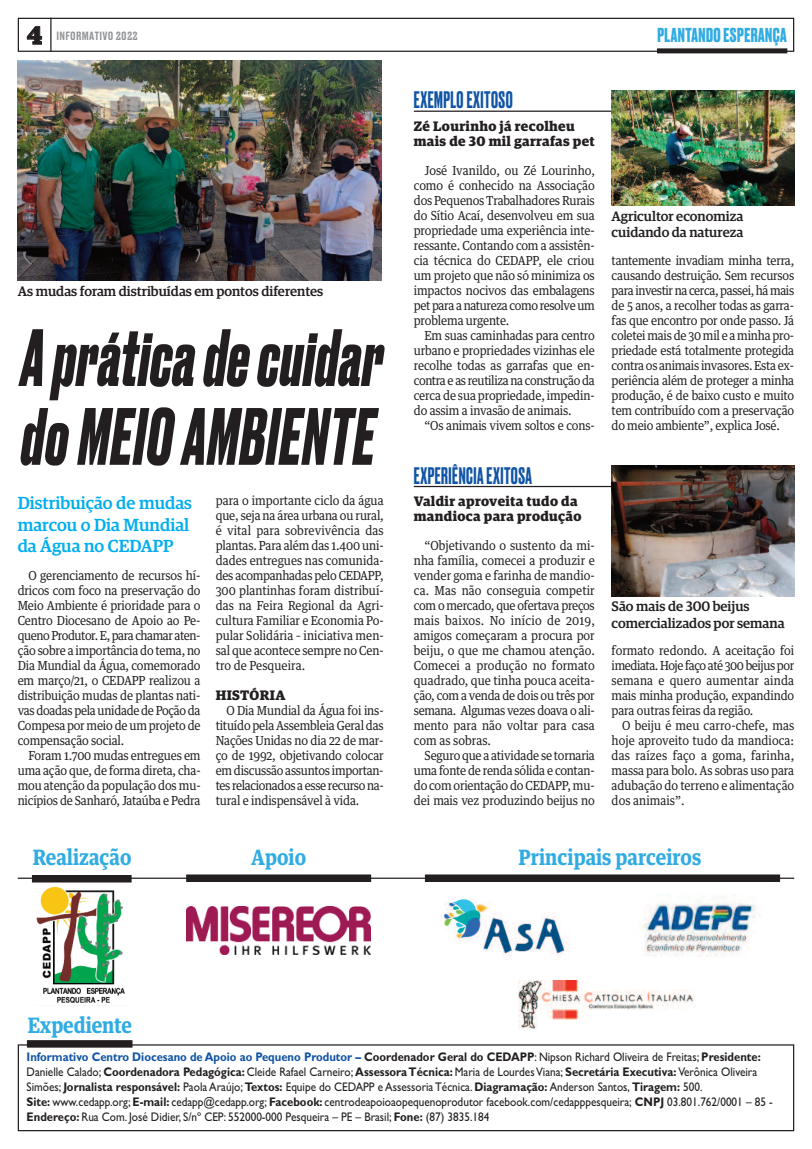
<style>
.page{position:relative;width:812px;height:1149px;background:#fff}
.page>*{position:absolute;margin:0;border:0;box-sizing:border-box;transform-origin:0 0}
.t1{font:italic 700 76.25px/78.8px "Druk";letter-spacing:.025em;color:#231f20;scale:.9 1}
.t2{font:700 25.25px "Guardian Egyp";color:#231f20}
.t3{font:500 22.5px "Druk";letter-spacing:.025em;color:#1054a5;scale:.9 1}
.t4{font:700 21.25px "Guardian Text Egyp";color:#31ace2;scale:.9 1}
.t5{font:700 18.88px "Druk";letter-spacing:.025em;color:#31ace2}
.t6{font:500 17.5px/21.2px "Guardian Egyp";color:#00aeef}
.t7{font:500 13.75px/16.2px "Guardian Egyp";color:#231f20}
.t8{font:700 13.75px/15px "Guardian Egyp";letter-spacing:.025em;color:#231f20}
.t9{font:12.5px/15px "Guardian Text Egyp";letter-spacing:-.015em;color:#231f20;text-align:justify;scale:.9 1}
.t10{font:12.5px/15px "Gill Sans";color:#231f20;scale:.9 1}
.t11{font:500 11.25px "Druk Text";letter-spacing:.025em;color:#939598}
.s1{font-weight:700;color:#1054a5}
.s2{font-weight:700}
</style>
<div class="page">
<div style="left:18px;top:18px;width:776px;height:34px;border:1px solid #231f20"></div>
<div style="left:657px;top:48px;width:130px;height:5px;background:#231f20"></div>
<hr style="left:50px;top:18px;width:1px;height:34px;background:#231f20">
<svg style="left:27px;top:1040px;width:105px;height:7px"></svg>
<div style="left:32px;top:874px;width:100px;height:8px;background:#231f20"></div>
<img style="left:518px;top:980px;width:176px;height:50px">
<img style="left:443px;top:899px;width:125px;height:58px">
<img style="left:642px;top:895px;width:118px;height:62px">
<img style="left:36px;top:886px;width:89px;height:117px">
<img style="left:187px;top:906px;width:183px;height:48px">
<hr style="left:18px;top:877px;width:776px;height:1px;background:#231f20">
<div style="left:186px;top:874px;width:185px;height:7px;background:#231f20"></div>
<div style="left:425px;top:874px;width:355px;height:7px;background:#231f20"></div>
<img style="left:18px;top:60px;width:364px;height:221px">
<hr style="left:414px;top:485px;width:380px;height:2px;background:#231f20">
<img style="left:611px;top:465px;width:183px;height:131px">
<hr style="left:414px;top:110px;width:380px;height:2px;background:#231f20">
<img style="left:611px;top:90px;width:183px;height:116px">
<h2 class="t2" style="left:27px;top:26px;width:17px">4</h2>
<h3 class="t5" style="left:657px;top:28px;width:131px">PLANTANDOESPERANÇA</h3>
<p class="t11" style="left:56px;top:31px;width:83px">INFORMATIVO 2022</p>
<p class="t7" style="left:18px;top:284px;width:307px">As mudas foram distribuídas em pontos diferentes</p>
<h1 class="t1" style="left:21px;top:325px;width:403px">Apráticadecuidar do MEIOAMBIENTE</h1>
<h3 class="t6" style="left:18px;top:493px;width:176px">Distribuição de mudas marcou o Dia Mundial da Água no CEDAPP</h3>
<p class="t9" style="left:18px;top:569px;width:205px;text-indent:11px">O gerenciamento de recursos hí&shy;dricos com foco na preservação do Meio Ambiente é prioridade para o Centro Diocesano de Apoio ao Pe&shy;queno Produtor. E, para chamar aten&shy;ção sobre a importância do tema, no Dia Mundial da Água, comemorado em março/21, o CEDAPP realizou a distribuição mudas de plantas nati&shy;vas doadas pela unidade de Poção da Compesa por meio de um projeto de compensação social.</p>
<p class="t9" style="left:18px;top:749px;width:205px;text-indent:11px">Foram 1.700 mudas entregues em uma ação que, de forma direta, cha&shy;mou atenção da população dos mu&shy;nicípios de Sanharó, Jataúba e Pedra</p>
<p class="t9" style="left:216px;top:494px;width:188px">para o importante ciclo da água que, seja na área urbana ou rural, é vital para sobrevivência das plantas. Para além das 1.400 uni&shy;dades entregues nas comunida&shy;des acompanhadas pelo CEDAPP, 300 plantinhas foram distribuí&shy;das na Feira Regional da Agri&shy;cultura Familiar e Economia Po&shy;pular Solidária – iniciativa men&shy;sal que acontece sempre no Cen&shy;tro de Pesqueira.</p>
<p class="t8" style="left:216px;top:689px;width:71px">HISTÓRIA</p>
<p class="t9" style="left:216px;top:704px;width:188px;text-indent:11px">O Dia Mundial da Água foi ins&shy;tituído pela Assembleia Geral das Nações Unidas no dia 22 de mar&shy;ço de 1992, objetivando colocar em discussão assuntos importan&shy;tes relacionados a esse recurso na&shy;tural e indispensável à vida.</p>
<h3 class="t3" style="left:414px;top:92px;width:111px">EXEMPLOEXITOSO</h3>
<p class="t8" style="left:414px;top:120px;width:182px">Zé Lourinho já recolheu mais de 30 mil garrafas pet</p>
<p class="t9" style="left:414px;top:164px;width:202px;text-indent:11px">José Ivanildo, ou Zé Lourinho, como é conhecido na Associação dos Pequenos Trabalhadores Rurais do Sítio Acaí, desenvolveu em sua propriedade uma experiência inte&shy;ressante. Contando com a assistên&shy;cia técnica do CEDAPP, ele criou um projeto que não só minimiza os impactos nocivos das embalagens pet para a natureza como resolve um problema urgente.</p>
<p class="t9" style="left:414px;top:329px;width:202px;text-indent:11px">Em suas caminhadas para centro urbano e propriedades vizinhas ele recolhe todas as garrafas que en&shy;contra e as reutiliza na construção da cerca de sua propriedade, impedin&shy;do assim a invasão de animais.</p>
<p class="t9" style="left:424px;top:419px;width:190px">“Os animais vivem soltos e cons-</p>
<h3 class="t3" style="left:414px;top:467px;width:133px">EXPERIÊNCIAEXITOSA</h3>
<p class="t8" style="left:414px;top:495px;width:169px">Valdir aproveita tudo da mandioca para produção</p>
<p class="t9" style="left:414px;top:539px;width:202px;text-indent:11px">“Objetivando o sustento da mi&shy;nha família, comecei a produzir e vender goma e farinha de mandio&shy;ca. Mas não conseguia competir com o mercado, que ofertava preços mais baixos. No início de 2019, amigos começaram a procura por beiju, o que me chamou atenção.<br>Comecei a produção no formato quadrado, que tinha pouca aceita&shy;ção, com a venda de dois ou três por semana. Algumas vezes doava o ali&shy;mento para não voltar para casa com as sobras.</p>
<p class="t9" style="left:414px;top:749px;width:202px;text-indent:11px">Seguro que a atividade se tornaria uma fonte de renda sólida e contan&shy;do com orientação do CEDAPP, mu&shy;dei mais vez produzindo beijus no</p>
<p class="t7" style="left:611px;top:209px;width:133px">Agricultor economiza cuidando da natureza</p>
<p class="t9" style="left:611px;top:254px;width:204px">tantemente invadiam minha terra, causando destruição. Sem recursos para investir na cerca, passei, há mais de 5 anos, a recolher todas as garra&shy;fas que encontro por onde passo. Já coletei mais de 30 mil e a minha pro&shy;priedade está totalmente protegida contra os animais invasores. Esta ex&shy;periência além de proteger a minha produção, é de baixo custo e muito tem contribuído com a preservação do meio ambiente”, explica José.</p>
<p class="t7" style="left:611px;top:599px;width:174px">São mais de 300 beijus comercializados por semana</p>
<p class="t9" style="left:611px;top:644px;width:204px">formato redondo. A aceitação foi imediata. Hoje faço até 300 beijus por semana e quero aumentar ainda mais minha produção, expandindo para outras feiras da região.</p>
<p class="t9" style="left:611px;top:719px;width:204px;text-indent:11px">O beiju é meu carro-chefe, mas hoje aproveito tudo da mandioca: das raízes faço a goma, farinha, massa para bolo. As sobras uso para adubação do terreno e alimentação dos animais”.</p>
<h3 class="t4" style="left:33px;top:847px;width:111px">Realização</h3>
<h3 class="t4" style="left:251px;top:847px;width:62px">Apoio</h3>
<h3 class="t4" style="left:518px;top:847px;width:204px">Principais parceiros</h3>
<h3 class="t4" style="left:28px;top:1015px;width:117px">Expediente</h3>
<p class="t10" style="left:27px;top:1048px;width:830px"><span class="s1">Informativo Centro Diocesano de Apoio ao Pequeno Produtor –</span> <span class="s2">Coordenador Geral do CEDAPP</span>: Nipson Richard Oliveira de Freitas; <span class="s2">Presidente:<br></span>Danielle Calado; <span class="s2">Coordenadora Pedagógica:</span> Cleide Rafael Carneiro; <span class="s2">AssessoraTécnica:</span> Maria de LourdesViana; <span class="s2">Secretária Executiva:</span> Verônica Oliveira Simões; <span class="s2">Jornalista responsável:</span> Paola Araújo; <span class="s2">Textos:</span> Equipe do CEDAPP e Assessoria Técnica. <span class="s2">Diagramação:</span> Anderson Santos, <span class="s2">Tiragem:</span> 500.<br><span class="s2">Site:</span> www.cedapp.org; <span class="s2">E-mail:</span> cedapp@cedapp.org; <span class="s2">Facebook:</span> centrodeapoioaopequenoprodutor facebook.com/cedapppesqueira; <span class="s2">CNPJ</span> 03.801.762/0001 – 85 - <span class="s2">Endereço:</span> Rua Com. José Didier, S/nº CEP: 552000-000 Pesqueira – PE – Brasil; <span class="s2">Fone:</span> (87) 3835.184</p>
</div>
